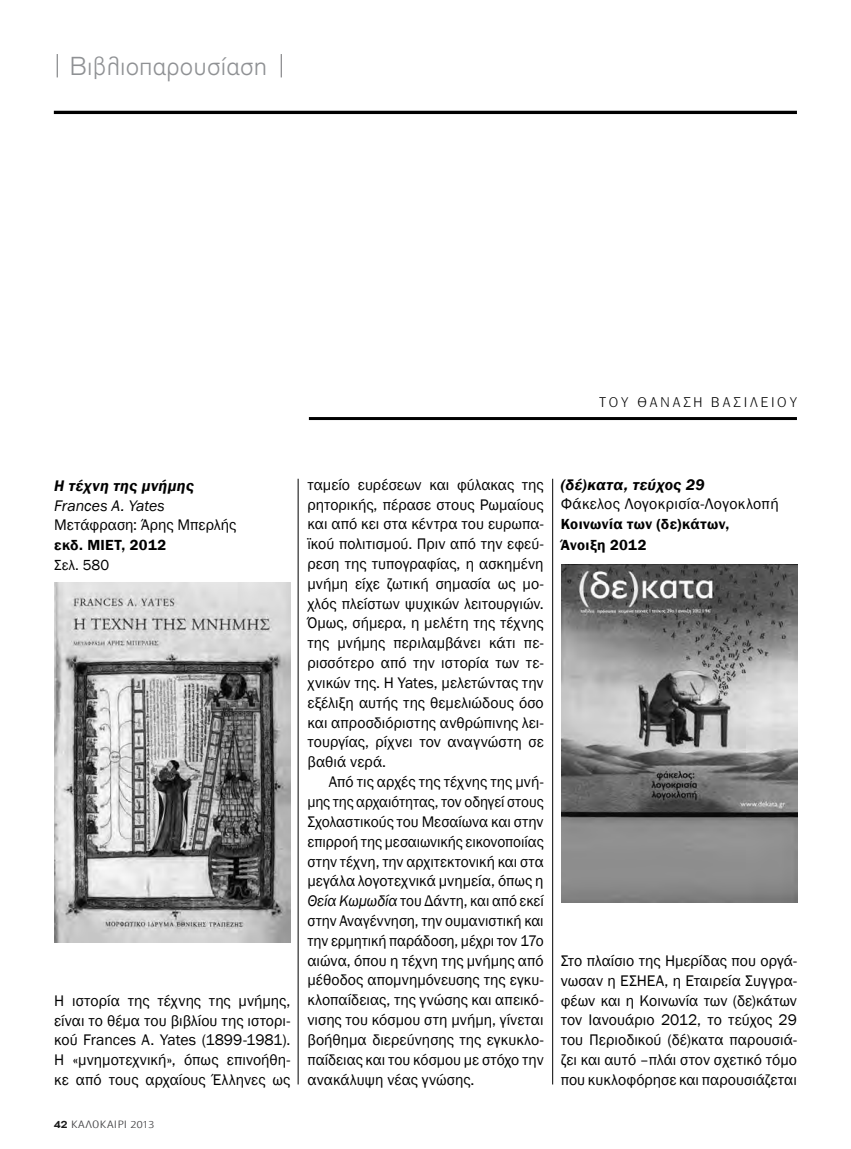
<style>
.page{position:relative;width:851px;height:1149px;background:#fff}
.page>*{position:absolute;margin:0;border:0;box-sizing:border-box;transform-origin:0 0}
.t1{font:300 25.5px "PF Akzidenz";letter-spacing:.03em;color:#8f9194}
.t2{font:15.75px/19.8px "Franklin Gothic";color:#000;text-align:justify}
.t3{font:italic 600 15.75px "Franklin Gothic";letter-spacing:.03em;color:#000}
.t4{font:15.75px "Franklin Gothic";letter-spacing:.02em;color:#000}
.t5{font:italic 15.75px "Franklin Gothic";letter-spacing:-.005em;color:#000}
.t6{font:600 15px/21px "Franklin Gothic";letter-spacing:.025em;color:#000}
.t7{font:15px "Franklin Gothic";letter-spacing:.015em;color:#000}
.t8{font:300 13.5px "PF Franklin Gothic";letter-spacing:.24em;color:#000}
.t9{font:700 9.6px "Avant Greek";color:#1a1a1a;scale:1.25 1}
.s1{font-style:italic}
</style>
<div class="page">
<svg style="left:57px;top:54px;width:1px;height:23px"></svg>
<svg style="left:281px;top:54px;width:1px;height:23px"></svg>
<img style="left:55px;top:582px;width:235px;height:360px">
<img style="left:561px;top:564px;width:236px;height:338px">
<hr style="left:54px;top:111px;width:742px;height:3px;background:#000">
<hr style="left:298px;top:478px;width:1px;height:606px;background:#000">
<hr style="left:552px;top:478px;width:1px;height:606px;background:#000">
<hr style="left:309px;top:417px;width:487px;height:3px;background:#000">
<h1 class="t1" style="left:70px;top:51px;width:198px">Βιβλιοπαρουσίαση</h1>
<p class="t8" style="left:599px;top:394px;width:198px">Του Θανάσ η Βασι λείου</p>
<p class="t3" style="left:54px;top:476px;width:141px">Η τέχνη της μνήμης</p>
<p class="t5" style="left:54px;top:495px;width:112px">Frances A. Yates</p>
<p class="t2" style="left:54px;top:515px;width:183px">Μετάφραση: Άρης Μπερλής</p>
<p class="t6" style="left:54px;top:534px;width:114px">εκδ. ΜΙΕΤ, 2012</p>
<p class="t7" style="left:54px;top:555px;width:57px">Σελ. 580</p>
<p class="t2" style="left:54px;top:990px;width:238px">Η ιστορία της τέχνης της μνήμης, είναι το θέμα του βιβλίου της ιστορι&shy;κού Frances A. Yates (1899-1981).<br>Η «μνημοτεχνική», όπως επινοήθη&shy;κε από τους αρχαίους Έλληνες ως</p>
<p class="t9" style="left:54px;top:1118px;width:12px">42</p>
<p class="t2" style="left:307px;top:475px;width:238px">ταμείο ευρέσεων και φύλακας της ρητορικής, πέρασε στους Ρωμαίους και από κει στα κέντρα του ευρωπα&shy;ϊκού πολιτισμού. Πριν από την εφεύ&shy;ρεση της τυπογραφίας, η ασκημένη μνήμη είχε ζωτική σημασία ως μο&shy;χλός πλείστων ψυχικών λειτουργιών.<br>Όμως, σήμερα, η μελέτη της τέχνης της μνήμης περιλαμβάνει κάτι πε&shy;ρισσότερο από την ιστορία των τε&shy;χνικών της. Η Yates, μελετώντας την εξέλιξη αυτής της θεμελιώδους όσο και απροσδιόριστης ανθρώπινης λει&shy;τουργίας, ρίχνει τον αναγνώστη σε βαθιά νερά.</p>
<p class="t2" style="left:307px;top:772px;width:238px;text-indent:21px">Από τις αρχές της τέχνης της μνή&shy;μης της αρχαιότητας, τον οδηγεί στους Σχολαστικούς του Μεσαίωνα και στην επιρροή της μεσαιωνικής εικονοποιίας στην τέχνη, την αρχιτεκτονική και στα μεγάλα λογοτεχνικά μνημεία, όπως η <span class="s1">Θεία Κωμωδία</span> του Δάντη, και από εκεί στην Αναγέννηση, την ουμανιστική και την ερμητική παράδοση, μέχρι τον 17ο αιώνα, όπου η τέχνη της μνήμης από μέθοδος απομνημόνευσης της εγκυ&shy;κλοπαίδειας, της γνώσης και απεικό&shy;νισης του κόσμου στη μνήμη, γίνεται βοήθημα διερεύνησης της εγκυκλο&shy;παίδειας και του κόσμου με στόχο την ανακάλυψη νέας γνώσης.</p>
<p class="t3" style="left:560px;top:474px;width:145px">(δέ)κατα, τεύχος 29</p>
<p class="t4" style="left:560px;top:494px;width:219px">Φάκελος Λογοκρισία-Λογοκλοπή</p>
<p class="t6" style="left:560px;top:513px;width:170px">Κοινωνία των (δε)κάτων,<br>Άνοιξη 2012</p>
<p class="t2" style="left:560px;top:950px;width:238px">Στο πλαίσιο της Ημερίδας που οργά&shy;νωσαν η ΕΣΗΕΑ, η Εταιρεία Συγγρα&shy;φέων και η Κοινωνία των (δε)κάτων τον Ιανουάριο 2012, το τεύχος 29 του Περιοδικού (δέ)κατα παρουσιά&shy;ζει και αυτό –πλάι στον σχετικό τόμο που κυκλοφόρησε και παρουσιάζεται</p>
</div>
